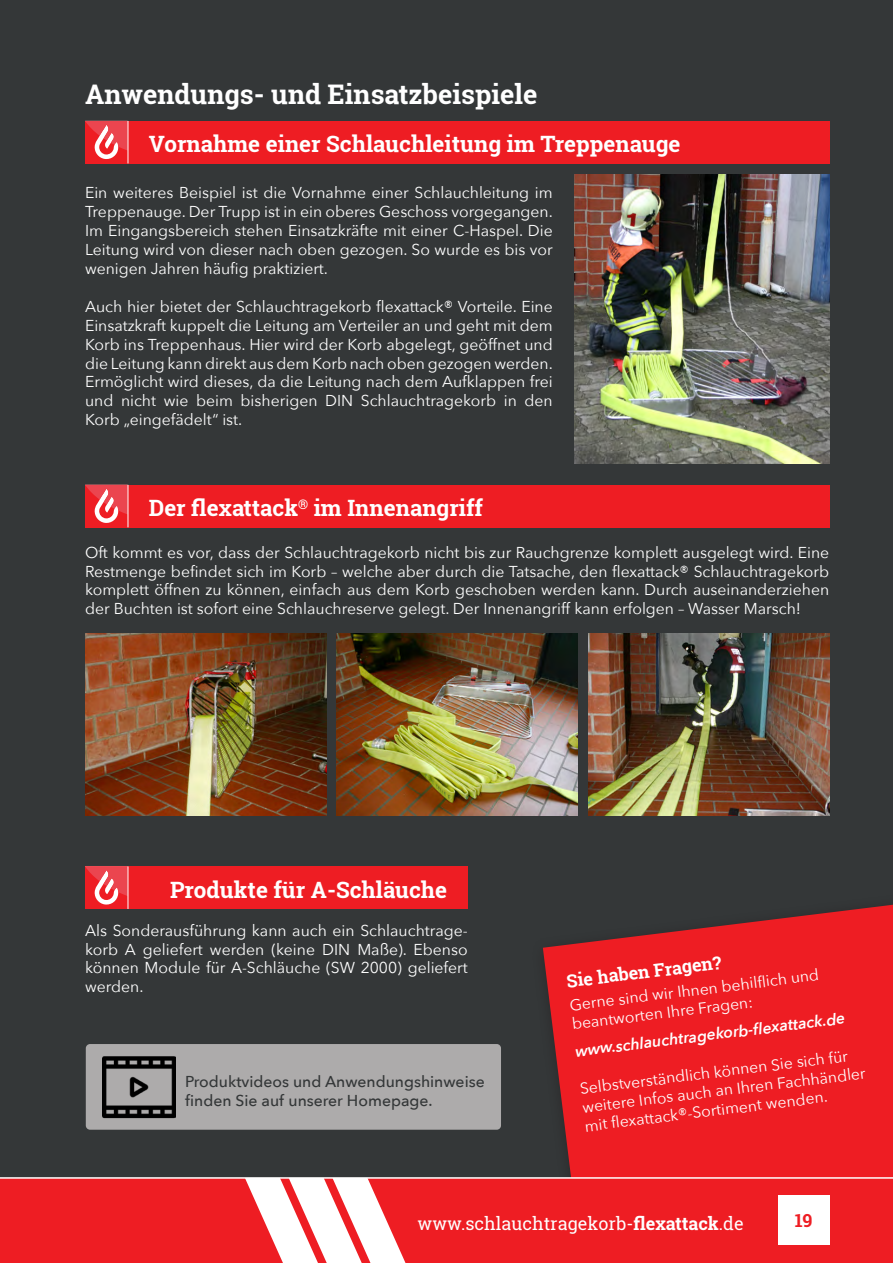
<style>
.page{position:relative;width:893px;height:1263px;background:#fff}
.page>*{position:absolute;margin:0;border:0;box-sizing:border-box;transform-origin:0 0}
.t1{font:700 27px "Roboto Slab";color:#fff}
.t2{font:700 22.5px "Roboto Slab";color:#fff}
.t3{font:18px "Roboto Slab";color:#fff}
.t4{font:700 18px "Roboto Slab";color:#fff}
.t5{font:700 18px "Roboto Slab";color:#ee1d23}
.t6{font:15.75px/18.9px "Avenir Next";color:#fff;text-align:justify}
.t7{font:500 15.75px/18.9px "Avenir Next";color:#343738}
.t8{font:italic 600 15.75px "Avenir Next";color:#fff}
.s1{font-weight:700}
</style>
<div class="page">
<div style="left:0;top:0;width:893px;height:1178px;background:#343738"></div>
<div style="left:86px;top:1044px;width:415px;height:86px;background:#adabab;border-radius:4px"></div>
<div style="left:85px;top:121px;width:744px;height:42px;background:#ee1d23"></div>
<div style="left:85px;top:485px;width:744px;height:42px;background:#ee1d23"></div>
<div style="left:85px;top:866px;width:383px;height:43px;background:#ee1d23"></div>
<svg style="left:85px;top:121px;width:43px;height:42px"></svg>
<hr style="left:128px;top:121px;width:1px;height:42px;background:#fff">
<svg style="left:85px;top:485px;width:43px;height:42px"></svg>
<hr style="left:128px;top:485px;width:1px;height:42px;background:#fff">
<svg style="left:85px;top:866px;width:43px;height:43px"></svg>
<hr style="left:128px;top:866px;width:1px;height:43px;background:#fff">
<img style="left:85px;top:633px;width:241px;height:182px">
<img style="left:575px;top:174px;width:254px;height:289px">
<img style="left:337px;top:633px;width:241px;height:182px">
<img style="left:588px;top:633px;width:241px;height:182px">
<svg style="left:543px;top:905px;width:350px;height:272px;background:#d91f25"></svg>
<img style="left:102px;top:1056px;width:73px;height:63px">
<div style="left:0;top:1177px;width:893px;height:86px;background:#ee1d23"></div>
<div style="left:778px;top:1195px;width:51px;height:50px;background:#fff"></div>
<svg style="left:245px;top:1178px;width:166px;height:85px"></svg>
<h1 class="t1" style="left:85px;top:76px;width:454px">Anwendungs- und Einsatzbeispiele</h1>
<h2 class="t2" style="left:149px;top:129px;width:533px">Vornahme einer Schlauchleitung im Treppenauge</h2>
<p class="t6" style="left:85px;top:183px;width:469px">Ein weiteres Beispiel ist die Vornahme einer Schlauchleitung im Treppenauge. Der Trupp ist in ein oberes Geschoss vorgegangen.<br>Im Eingangsbereich stehen Einsatzkräfte mit einer C-Haspel. Die Leitung wird von dieser nach oben gezogen. So wurde es bis vor wenigen Jahren häufig praktiziert.</p>
<p class="t6" style="left:85px;top:296px;width:469px">Auch hier bietet der Schlauchtragekorb flexattack® Vorteile. Eine Einsatzkraft kuppelt die Leitung am Verteiler an und geht mit dem Korb ins Treppenhaus. Hier wird der Korb abgelegt, geöffnet und die Leitung kann direkt aus dem Korb nach oben gezogen werden.<br>Ermöglicht wird dieses, da die Leitung nach dem Aufklappen frei und nicht wie beim bisherigen DIN Schlauchtragekorb in den Korb „eingefädelt“ ist.</p>
<h2 class="t2" style="left:149px;top:492px;width:335px">Der flexattack<sup>®</sup> im Innenangriff</h2>
<p class="t6" style="left:85px;top:542px;width:746px">Oft kommt es vor, dass der Schlauchtragekorb nicht bis zur Rauchgrenze komplett ausgelegt wird. Eine Restmenge befindet sich im Korb – welche aber durch die Tatsache, den flexattack® Schlauchtragekorb komplett öffnen zu können, einfach aus dem Korb geschoben werden kann. Durch auseinanderziehen der Buchten ist sofort eine Schlauchreserve gelegt. Der Innenangriff kann erfolgen – Wasser Marsch!</p>
<h2 class="t2" style="left:170px;top:874px;width:278px">Produkte für A-Schläuche</h2>
<p class="t6" style="left:85px;top:920px;width:384px">Als Sonderausführung kann auch ein Schlauchtrage&shy;korb A geliefert werden (keine DIN Maße). Ebenso können Module für A-Schläuche (SW 2000) geliefert werden.</p>
<p class="t7" style="left:185px;top:1071px;width:301px">Produktvideos und Anwendungshinweise finden Sie auf unserer Homepage.</p>
<p class="t4" style="left:565px;top:969px;width:157px;rotate:-7deg">Sie haben Fragen?</p>
<p class="t6" style="left:569px;top:995px;width:252px;rotate:-7deg">Gerne sind wir Ihnen behilfl ich und beantworten Ihre Fragen:</p>
<p class="t8" style="left:574px;top:1038px;width:273px;rotate:-7deg">www.schlauchtragekorb-fl exattack.de</p>
<p class="t6" style="left:579px;top:1078px;width:287px;text-align:left;rotate:-7deg">Selbstverständlich können Sie sich für weitere Infos auch an Ihren Fachhändler mit fl exattack®-Sortiment wenden.</p>
<p class="t3" style="left:417px;top:1211px;width:328px">www.schlauchtragekorb-<span class="s1">flexattack</span>.de</p>
<p class="t5" style="left:795px;top:1208px;width:19px">19</p>
</div>
